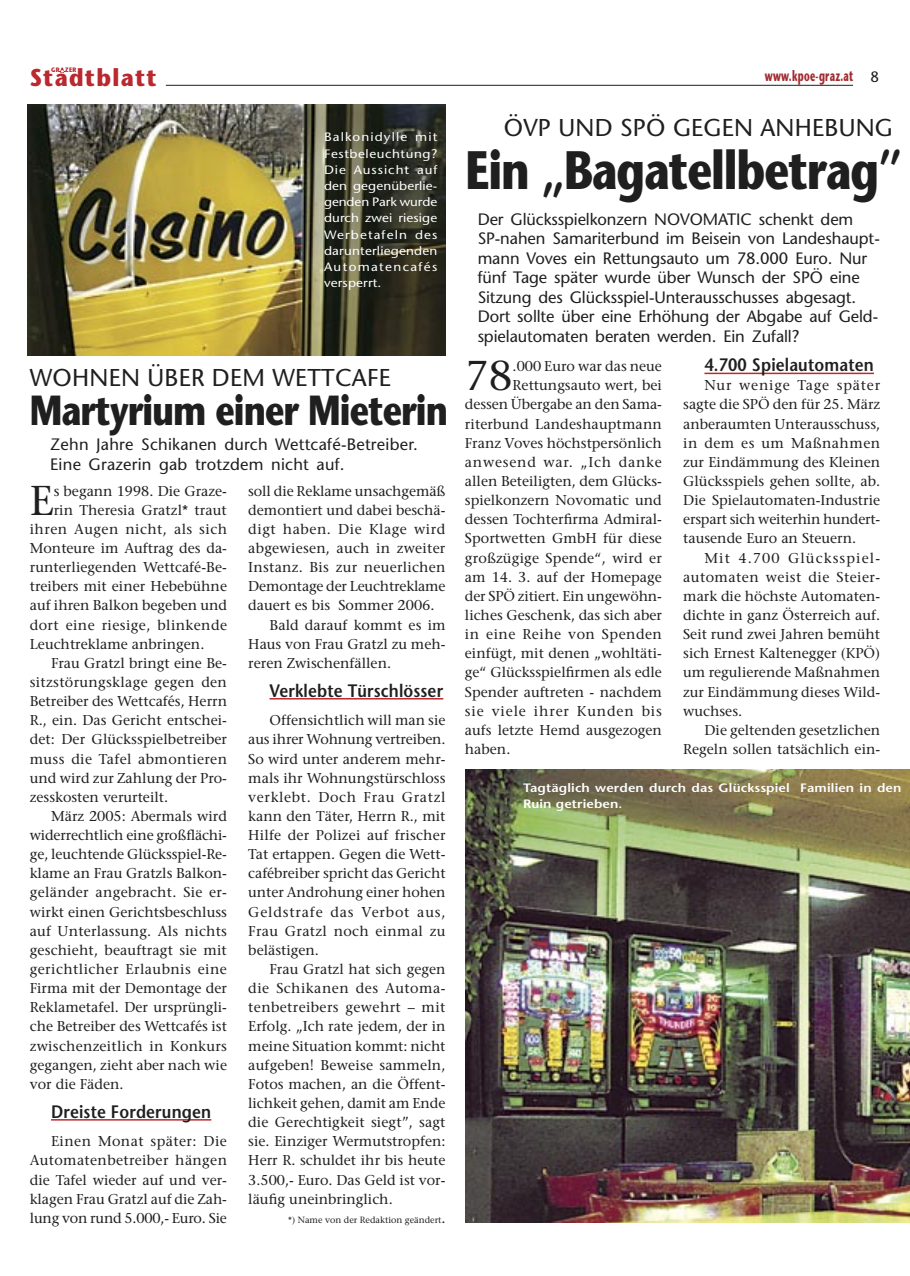
<style>
.page{position:relative;width:910px;height:1276px;background:#fff}
.page>*{position:absolute;margin:0;border:0;box-sizing:border-box;transform-origin:0 0}
.headline_B_T2{font:700 54px "Stone Sans";letter-spacing:-.025em;color:#1f1f1f;scale:.8 1}
.headline_B_T2-2{font:700 42px "Stone Sans";letter-spacing:-.025em;color:#1f1f1f;scale:.8 1}
.Fließtext{font:41.55px "Stone Serif";color:#1f1f1f}
.UeberttitelVers{font:24.3px "Stone Sans";letter-spacing:.01em;color:#1f1f1f}
.t1{font:700 24.3px "Stone Sans";letter-spacing:.06em;color:#b9292f;scale:.9 1}
.Zwischentitel{font:600 18px "Stone Sans";letter-spacing:.01em;color:#1f1f1f;scale:.9 1}
.Vorspann{font:16.5px/19.5px "Stone Sans";letter-spacing:-.005em;color:#1f1f1f}
.Vorspann-2{font:16.5px/19.5px "Stone Sans";letter-spacing:.015em;color:#1f1f1f}
.t2{font:700 15px "Stone Sans";letter-spacing:.03em;color:#a22b30;scale:.6 1}
.Fließtext-2{font:14.25px/19.2px "Stone Serif";color:#1f1f1f;text-align:justify}
.Fließtext-3{font:14.25px "Stone Serif";letter-spacing:.03em;color:#1f1f1f}
.Fließtext-4{font:14.25px "Stone Serif";letter-spacing:.06em;color:#1f1f1f}
.Fließtext-5{font:14.25px "Stone Serif";letter-spacing:.05em;color:#1f1f1f}
.Bildtext{font:12.15px/16.2px "Stone Sans";letter-spacing:.015em;color:#fff;text-align:justify;scale:1.11 1}
.Bildtext-2{font:600 12.15px/16.2px "Stone Sans";letter-spacing:.01em;color:#fff;scale:1.11 1}
.Fließtext-6{font:9px "Stone Serif";color:#1f1f1f}
.t3{font:700 6.45px "Stone Sans";letter-spacing:.06em;color:#b9292f;scale:.9 1}
.s1{font-weight:400;color:#1f1f1f}
.s2{font-size:14.25px}
</style>
<div class="page">
<hr style="left:166px;top:85px;width:687px;height:1px;background:#1f1f1f">
<svg style="left:59px;top:68px;width:6px;height:5px"></svg>
<img style="left:466px;top:769px;width:444px;height:453px">
<hr style="left:704px;top:373px;width:170px;height:1px;background:#b9292f">
<hr style="left:51px;top:1119px;width:160px;height:1px;background:#b9292f">
<hr style="left:270px;top:698px;width:173px;height:1px;background:#b9292f">
<img style="left:27px;top:104px;width:419px;height:251px">
<p class="t3" style="left:51px;top:66px;width:29px">GRAZER</p>
<h3 class="t1" style="left:30px;top:62px;width:142px">Stadtblatt</h3>
<p class="t2" style="left:765px;top:66px;width:192px">www.kpoe-graz.at <span class="s1">8</span></p>
<p class="Bildtext" style="left:324px;top:129px;width:104px">Balkonidylle mit Festbeleuchtung?<br>Die Aussicht auf den gegenüberlie&shy;genden Park wurde durch zwei riesige Werbetafeln des darunterliegenden Automatencafés versperrt.</p>
<p class="UeberttitelVers" style="left:30px;top:363px;width:363px">WOHNEN ÜBER DEM WETTCAFE</p>
<p class="headline_B_T2-2" style="left:30px;top:384px;width:524px">Martyrium einer Mieterin</p>
<p class="Vorspann-2" style="left:50px;top:434px;width:369px">Zehn Jahre Schikanen durch Wettcafé-Betreiber.<br>Eine Grazerin gab trotzdem nicht auf.</p>
<p class="Fließtext" style="left:30px;top:475px;width:25px">E</p>
<p class="Fließtext-2" style="left:54px;top:481px;width:175px">s begann 1998. Die Graze-</p>
<p class="Fließtext-2" style="left:248px;top:481px;width:199px">soll die Reklame unsachgemäß demontiert und dabei beschä&shy;digt haben. Die Klage wird abgewiesen, auch in zweiter Instanz. Bis zur neuerlichen Demontage der Leuchtreklame dauert es bis Sommer 2006.</p>
<p class="Fließtext-2" style="left:248px;top:615px;width:199px;text-indent:21px">Bald darauf kommt es im Haus von Frau Gratzl zu meh&shy;reren Zwischenfällen.</p>
<p class="Zwischentitel" style="left:270px;top:679px;width:194px">Verklebte Türschlösser</p>
<p class="Fließtext-2" style="left:248px;top:710px;width:199px;text-indent:21px">Offensichtlich will man sie aus ihrer Wohnung vertreiben.<br>So wird unter anderem mehr&shy;mals ihr Wohnungstürschloss verklebt. Doch Frau Gratzl kann den Täter, Herrn R., mit Hilfe der Polizei auf frischer Tat ertappen. Gegen die Wett&shy;cafébreiber spricht das Gericht unter Androhung einer hohen Geldstrafe das Verbot aus, Frau Gratzl noch einmal zu belästigen.</p>
<p class="Fließtext-2" style="left:248px;top:959px;width:199px;text-indent:21px">Frau Gratzl hat sich gegen die Schikanen des Automa&shy;tenbetreibers gewehrt – mit Erfolg. „Ich rate jedem, der in meine Situation kommt: nicht aufgeben! Beweise sammeln, Fotos machen, an die Öffent&shy;lichkeit gehen, damit am Ende die Gerechtigkeit siegt”, sagt sie. Einziger Wermutstropfen:<br>Herr R. schuldet ihr bis heute 3.500,- Euro. Das Geld ist vor&shy;läufig uneinbringlich.</p>
<p class="Fließtext-6" style="left:288px;top:1214px;width:159px">*) Name von der Redaktion geändert<span class="s2">.</span></p>
<p class="Fließtext-2" style="left:54px;top:500px;width:175px">rin Theresia Gratzl* traut</p>
<p class="Fließtext-3" style="left:30px;top:520px;width:199px">ihren Augen nicht, als sich</p>
<p class="Fließtext-2" style="left:30px;top:538px;width:199px">Monteure im Auftrag des da-</p>
<p class="Fließtext-2" style="left:30px;top:557px;width:199px">runterliegenden Wettcafé-Be-</p>
<p class="Fließtext-2" style="left:30px;top:576px;width:199px">treibers mit einer Hebebühne</p>
<p class="Fließtext-2" style="left:30px;top:596px;width:199px">auf ihren Balkon begeben und</p>
<p class="Fließtext-3" style="left:30px;top:616px;width:199px">dort eine riesige, blinkende</p>
<p class="Fließtext-2" style="left:30px;top:634px;width:176px">Leuchtreklame anbringen.</p>
<p class="Fließtext-2" style="left:30px;top:653px;width:199px;text-indent:21px">Frau Gratzl bringt eine Be&shy;sitzstörungsklage gegen den Betreiber des Wettcafés, Herrn R., ein. Das Gericht entschei&shy;det: Der Glücksspielbetreiber muss die Tafel abmontieren und wird zur Zahlung der Pro&shy;zesskosten verurteilt.</p>
<p class="Fließtext-2" style="left:30px;top:806px;width:199px;text-indent:21px">März 2005: Abermals wird widerrechtlich eine großflächi&shy;ge, leuchtende Glücksspiel-Re&shy;klame an Frau Gratzls Balkon&shy;geländer angebracht. Sie er&shy;wirkt einen Gerichtsbeschluss auf Unterlassung. Als nichts geschieht, beauftragt sie mit gerichtlicher Erlaubnis eine Firma mit der Demontage der Reklametafel. Der ursprüngli&shy;che Betreiber des Wettcafés ist zwischenzeitlich in Konkurs gegangen, zieht aber nach wie vor die Fäden.</p>
<p class="Zwischentitel" style="left:51px;top:1100px;width:179px">Dreiste Forderungen</p>
<p class="Fließtext-2" style="left:30px;top:1131px;width:199px;text-indent:21px">Einen Monat später: Die Automatenbetreiber hängen die Tafel wieder auf und ver&shy;klagen Frau Gratzl auf die Zah&shy;lung von rund 5.000,- Euro. Sie</p>
<p class="UeberttitelVers" style="left:504px;top:113px;width:391px">ÖVP UND SPÖ GEGEN ANHEBUNG</p>
<p class="headline_B_T2" style="left:466px;top:136px;width:547px">Ein „Bagatellbetrag”</p>
<p class="Vorspann" style="left:478px;top:209px;width:404px">Der Glücksspielkonzern NOVOMATIC schenkt dem SP-nahen Samariterbund im Beisein von Landeshaupt&shy;mann Voves ein Rettungsauto um 78.000 Euro. Nur fünf Tage später wurde über Wunsch der SPÖ eine Sitzung des Glücksspiel-Unterausschusses abgesagt.<br>Dort sollte über eine Erhöhung der Abgabe auf Geld&shy;spielautomaten beraten werden. Ein Zufall?</p>
<p class="Fließtext" style="left:465px;top:350px;width:49px">78</p>
<p class="Fließtext-2" style="left:513px;top:356px;width:151px">.000 Euro war das neue</p>
<p class="Fließtext-2" style="left:513px;top:375px;width:151px">Rettungsauto wert, bei</p>
<p class="Fließtext-2" style="left:465px;top:395px;width:199px">dessen Übergabe an den Sama-</p>
<p class="Fließtext-2" style="left:465px;top:414px;width:198px">riterbund Landeshauptmann</p>
<p class="Fließtext-2" style="left:465px;top:433px;width:198px">Franz Voves höchstpersönlich</p>
<p class="Fließtext-5" style="left:465px;top:453px;width:198px">anwesend war. „Ich danke</p>
<p class="Fließtext-2" style="left:465px;top:471px;width:199px">allen Beteiligten, dem Glücks-</p>
<p class="Fließtext-2" style="left:465px;top:490px;width:198px">spielkonzern Novomatic und</p>
<p class="Fließtext-2" style="left:465px;top:509px;width:198px">dessen Tochterfirma Admiral-</p>
<p class="Fließtext-2" style="left:465px;top:529px;width:199px">Sportwetten GmbH für diese</p>
<p class="Fließtext-2" style="left:465px;top:548px;width:198px">großzügige Spende“, wird er</p>
<p class="Fließtext-2" style="left:465px;top:567px;width:199px">am 14. 3. auf der Homepage</p>
<p class="Fließtext-2" style="left:465px;top:586px;width:199px">der SPÖ zitiert. Ein ungewöhn-</p>
<p class="Fließtext-2" style="left:465px;top:605px;width:199px">liches Geschenk, das sich aber</p>
<p class="Fließtext-3" style="left:465px;top:625px;width:199px">in eine Reihe von Spenden</p>
<p class="Fließtext-2" style="left:465px;top:643px;width:199px">einfügt, mit denen „wohltäti-</p>
<p class="Fließtext-2" style="left:465px;top:663px;width:199px">ge“ Glücksspielfirmen als edle</p>
<p class="Fließtext-2" style="left:465px;top:682px;width:198px">Spender auftreten - nachdem</p>
<p class="Fließtext-4" style="left:465px;top:702px;width:199px">sie viele ihrer Kunden bis</p>
<p class="Fließtext-2" style="left:465px;top:720px;width:198px">aufs letzte Hemd ausgezogen</p>
<p class="Fließtext-2" style="left:465px;top:739px;width:47px">haben.</p>
<p class="Zwischentitel" style="left:704px;top:354px;width:190px">4.700 Spielautomaten</p>
<p class="Fließtext-2" style="left:683px;top:375px;width:199px;text-indent:21px">Nur wenige Tage später sagte die SPÖ den für 25. März anberaumten Unterausschuss, in dem es um Maßnahmen zur Eindämmung des Kleinen Glücksspiels gehen sollte, ab.<br>Die Spielautomaten-Industrie erspart sich weiterhin hundert&shy;tausende Euro an Steuern.</p>
<p class="Fließtext-2" style="left:683px;top:548px;width:199px;text-indent:21px">Mit 4.700 Glücksspiel&shy;automaten weist die Steier&shy;mark die höchste Automaten&shy;dichte in ganz Österreich auf.<br>Seit rund zwei Jahren bemüht sich Ernest Kaltenegger (KPÖ) um regulierende Maßnahmen zur Eindämmung dieses Wild&shy;wuchses.</p>
<p class="Fließtext-2" style="left:683px;top:720px;width:199px;text-align:right">Die geltenden gesetzlichen<br>Regeln sollen tatsächlich ein-</p>
<p class="Bildtext-2" style="left:523px;top:779px;width:342px">Tagtäglich werden durch das Glücksspiel Familien in den<br>Ruin getrieben.</p>
</div>
